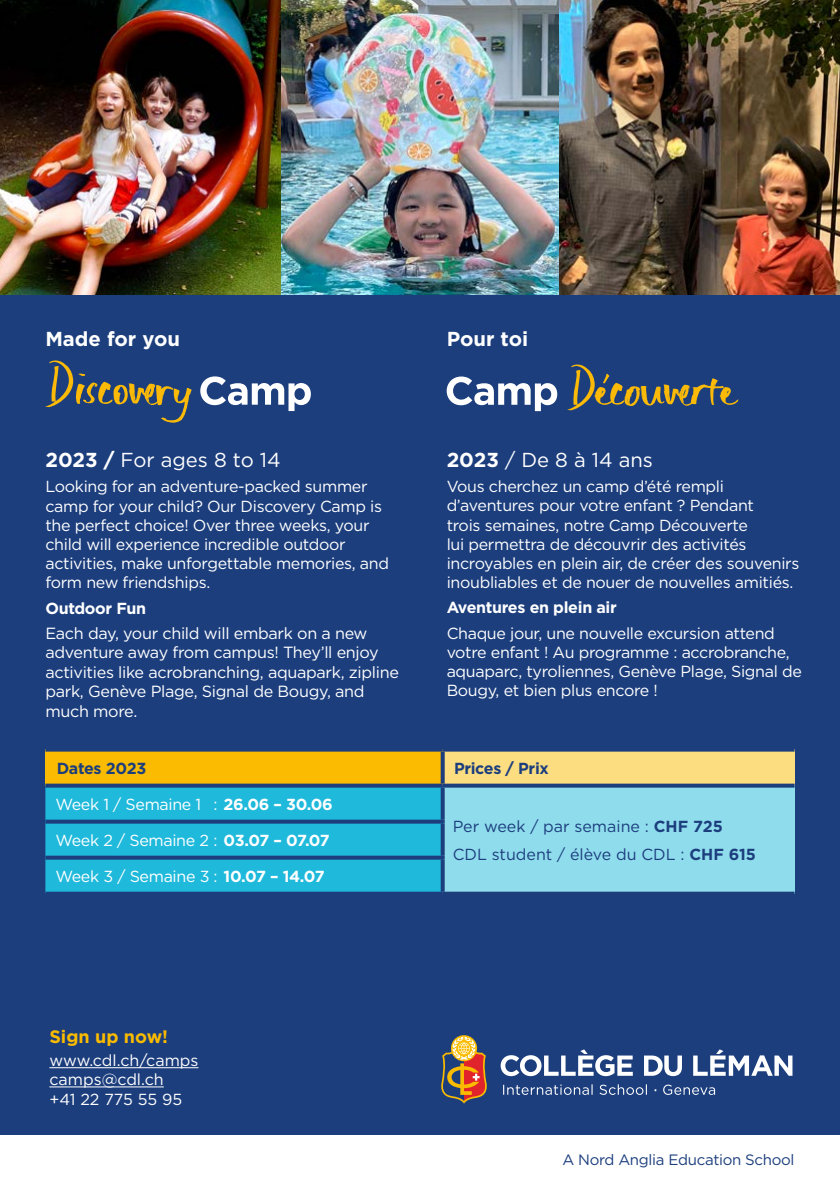
<style>
.page{position:relative;width:840px;height:1191px;background:#fff}
.page>*{position:absolute;margin:0;border:0;box-sizing:border-box;transform-origin:0 0}
.t1{font:20.2px "Gotham";color:#fff}
.t2{font:700 20.2px "Gotham";color:#fff}
.t3{font:700 18px "Gotham";color:#fabb00}
.t4{font:16.2px/19.4px "Gotham";letter-spacing:-.02em;color:#fff}
.t5{font:16px/19.2px "Gotham";letter-spacing:-.02em;color:#fff}
.t6{font:16px/27.2px "Gotham";color:#1c3e7d}
.t7{font:16px/19.2px "Gotham";color:#fff}
.t8{font:700 16px "Gotham";letter-spacing:-.02em;color:#fff}
.t9{font:700 16px "Gotham";letter-spacing:-.02em;color:#1c3e7d}
.t10{font:15px "Gotham";letter-spacing:-.02em;color:#1c3e7d}
.s1{font-weight:700}
</style>
<div class="page">
<div style="left:0;top:0;width:839px;height:1134px;background:#1c3e7d"></div>
<img style="left:280px;top:0;width:279px;height:295px">
<img style="left:0;top:0;width:280px;height:295px">
<img style="left:559px;top:0;width:280px;height:295px">
<svg style="left:200px;top:376px;width:111px;height:35px"></svg>
<svg style="left:45px;top:360px;width:146px;height:62px"></svg>
<svg style="left:446px;top:376px;width:111px;height:35px"></svg>
<svg style="left:567px;top:364px;width:171px;height:46px"></svg>
<svg style="left:441px;top:1035px;width:46px;height:68px"></svg>
<svg style="left:503px;top:1084px;width:211px;height:11px"></svg>
<svg style="left:500px;top:1049px;width:292px;height:27px"></svg>
<div style="left:45px;top:749px;width:397px;height:36px;background:#fabb00"></div>
<div style="left:442px;top:749px;width:352px;height:36px;background:#fcdd80"></div>
<div style="left:45px;top:787px;width:395px;height:104px;background:#1fb9db"></div>
<div style="left:442px;top:785px;width:352px;height:108px;background:#8fdced"></div>
<hr style="left:45px;top:747px;width:397px;height:4px;background:#1c3e7d">
<hr style="left:442px;top:747px;width:352px;height:4px;background:#1c3e7d">
<svg style="left:440px;top:751px;width:4px;height:32px"></svg>
<svg style="left:45px;top:783px;width:397px;height:4px"></svg>
<svg style="left:442px;top:783px;width:352px;height:4px"></svg>
<svg style="left:440px;top:787px;width:4px;height:32px"></svg>
<svg style="left:45px;top:819px;width:399px;height:4px"></svg>
<svg style="left:440px;top:823px;width:4px;height:32px"></svg>
<svg style="left:45px;top:855px;width:399px;height:4px"></svg>
<svg style="left:440px;top:859px;width:4px;height:32px"></svg>
<svg style="left:45px;top:891px;width:397px;height:3px"></svg>
<svg style="left:442px;top:891px;width:352px;height:3px"></svg>
<hr style="left:49px;top:1067px;width:149px;height:1px;background:#fff">
<hr style="left:49px;top:1086px;width:115px;height:1px;background:#fff">
<p class="t2" style="left:45px;top:325px;width:136px">Made for you</p>
<p class="t1" style="left:45px;top:447px;width:237px"><span class="s1">2023 /</span> For ages 8 to 14</p>
<p class="t5" style="left:45px;top:477px;width:345px">Looking for an adventure-packed summer camp for your child? Our Discovery Camp is the perfect choice! Over three weeks, your child will experience incredible outdoor activities, make unforgettable memories, and form new friendships.</p>
<p class="t8" style="left:45px;top:597px;width:102px">Outdoor Fun</p>
<p class="t4" style="left:45px;top:623px;width:355px">Each day, your child will embark on a new adventure away from campus! They’ll enjoy activities like acrobranching, aquapark, zipline park, Genève Plage, Signal de Bougy, and much more.</p>
<p class="t2" style="left:446px;top:325px;width:83px">Pour toi</p>
<p class="t1" style="left:446px;top:447px;width:208px"><span class="s1">2023</span> / De 8 à 14 ans</p>
<p class="t5" style="left:446px;top:476px;width:354px">Vous cherchez un camp d’été rempli d’aventures pour votre enfant ? Pendant<br>trois semaines, notre Camp Découverte<br>lui permettra de découvrir des activités incroyables en plein air, de créer des souvenirs inoubliables et de nouer de nouvelles amitiés.</p>
<p class="t8" style="left:446px;top:597px;width:171px">Aventures en plein air</p>
<p class="t5" style="left:446px;top:623px;width:356px">Chaque jour, une nouvelle excursion attend votre enfant ! Au programme : accrobranche, aquaparc, tyroliennes, Genève Plage, Signal de Bougy, et bien plus encore !</p>
<p class="t9" style="left:57px;top:757px;width:91px">Dates 2023</p>
<p class="t9" style="left:454px;top:757px;width:96px">Prices / Prix</p>
<p class="t5" style="left:55px;top:794px;width:279px">Week 1 / Semaine 1 : <span class="s1">26.06 – 30.06</span></p>
<p class="t6" style="left:452px;top:813px;width:304px">Per week / par semaine : <span class="s1">CHF 725<br></span>CDL student / élève du CDL : <span class="s1">CHF 615</span></p>
<p class="t5" style="left:55px;top:830px;width:276px">Week 2 / Semaine 2 : <span class="s1">03.07 – 07.07</span></p>
<p class="t5" style="left:55px;top:866px;width:270px">Week 3 / Semaine 3 : <span class="s1">10.07 – 14.07</span></p>
<p class="t3" style="left:49px;top:1024px;width:120px">Sign up now!</p>
<p class="t7" style="left:49px;top:1050px;width:150px">www.cdl.ch/camps camps@cdl.ch<br>+41 22 775 55 95</p>
<p class="t10" style="left:562px;top:1150px;width:233px">A Nord Anglia Education School</p>
</div>
